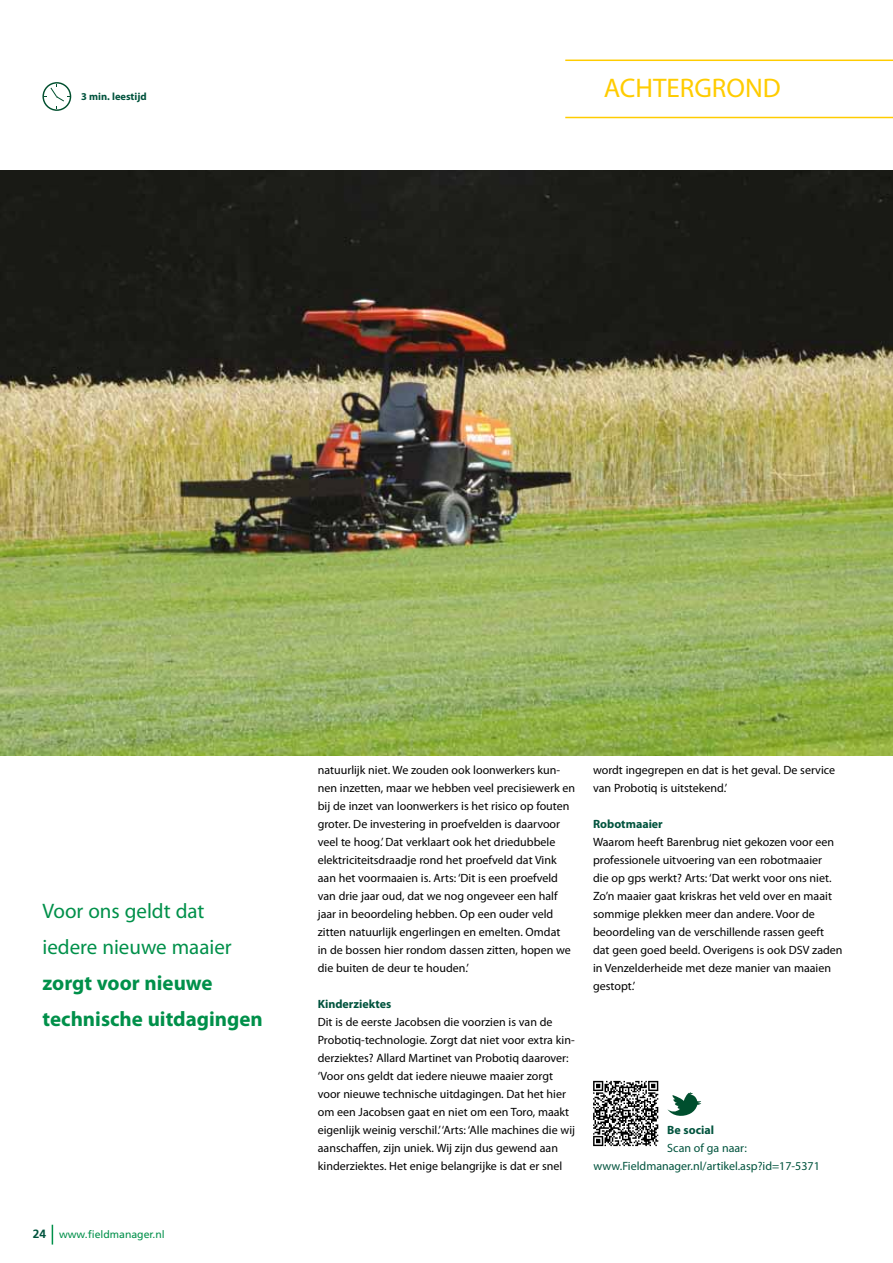
<style>
.page{position:relative;width:893px;height:1263px;background:#fff}
.page>*{position:absolute;margin:0;border:0;box-sizing:border-box;transform-origin:0 0}
.t1{font:27px "Myriad Pro";color:#fc0}
.t2{font:700 21px/36px "Myriad Pro";color:#00904a}
.t3{font:21px/36px "Myriad Pro";color:#00904a}
.t4{font:12px/18px "Myriad Pro";color:#000}
.t5{font:12px/18px "Myriad Pro";color:#00533d;text-align:center}
.t6{font:700 12px "Myriad Pro";color:#00533d}
.t7{font:10.5px "Frutiger";color:#00904a}
.t8{font:700 10.5px "Myriad Pro";color:#00533d}
.s1{font-weight:700;font-size:12px;color:#00533d}
</style>
<div class="page">
<svg style="left:52px;top:1225px;width:1px;height:19px"></svg>
<hr style="left:565px;top:117px;width:328px;height:1px;background:#fc0">
<hr style="left:565px;top:60px;width:328px;height:1px;background:#fc0">
<img style="left:0;top:170px;width:893px;height:585px">
<svg style="left:593px;top:1081px;width:65px;height:65px"></svg>
<svg style="left:667px;top:1092px;width:34px;height:24px"></svg>
<svg style="left:42px;top:82px;width:29px;height:29px"></svg>
<p class="t8" style="left:81px;top:90px;width:67px">3 min. leestijd</p>
<h1 class="t1" style="left:604px;top:71px;width:179px">ACHTERGROND</h1>
<h2 class="t3" style="left:43px;top:893px;width:191px">Voor ons geldt dat iedere nieuwe maaier</h2>
<h2 class="t2" style="left:43px;top:964px;width:222px">zorgt voor nieuwe technische uitdagingen</h2>
<p class="t7" style="left:33px;top:1228px;width:133px"><span class="s1">24</span> www.fieldmanager.nl</p>
<p class="t4" style="left:318px;top:761px;width:259px">natuurlijk niet. We zouden ook loonwerkers kun&shy;nen inzetten, maar we hebben veel precisiewerk en bij de inzet van loonwerkers is het risico op fouten groter. De investering in proefvelden is daarvoor veel te hoog.’ Dat verklaart ook het driedubbele elektriciteitsdraadje rond het proefveld dat Vink aan het voormaaien is. Arts: ‘Dit is een proefveld van drie jaar oud, dat we nog ongeveer een half jaar in beoordeling hebben. Op een ouder veld zitten natuurlijk engerlingen en emelten. Omdat<br>in de bossen hier rondom dassen zitten, hopen we die buiten de deur te houden.’</p>
<p class="t6" style="left:318px;top:996px;width:75px">Kinderziektes</p>
<p class="t4" style="left:318px;top:1013px;width:259px">Dit is de eerste Jacobsen die voorzien is van de Probotiq-technologie. Zorgt dat niet voor extra kin&shy;derziektes? Allard Martinet van Probotiq daarover: ‘Voor ons geldt dat iedere nieuwe maaier zorgt voor nieuwe technische uitdagingen. Dat het hier om een Jacobsen gaat en niet om een Toro, maakt eigenlijk weinig verschil.’ ‘Arts: ‘Alle machines die wij aanschaffen, zijn uniek. Wij zijn dus gewend aan kinderziektes. Het enige belangrijke is dat er snel</p>
<p class="t4" style="left:593px;top:761px;width:244px">wordt ingegrepen en dat is het geval. De service van Probotiq is uitstekend.’</p>
<p class="t6" style="left:593px;top:816px;width:71px">Robotmaaier</p>
<p class="t4" style="left:593px;top:833px;width:251px">Waarom heeft Barenbrug niet gekozen voor een professionele uitvoering van een robotmaaier<br>die op gps werkt? Arts: ‘Dat werkt voor ons niet.<br>Zo’n maaier gaat kriskras het veld over en maait sommige plekken meer dan andere. Voor de beoordeling van de verschillende rassen geeft dat geen goed beeld. Overigens is ook DSV zaden in Venzelderheide met deze manier van maaien gestopt.’</p>
<p class="t6" style="left:667px;top:1122px;width:48px">Be social</p>
<p class="t5" style="left:594px;top:1139px;width:228px">Scan of ga naar: www.Fieldmanager.nl/artikel.asp?id=17-5371</p>
</div>
